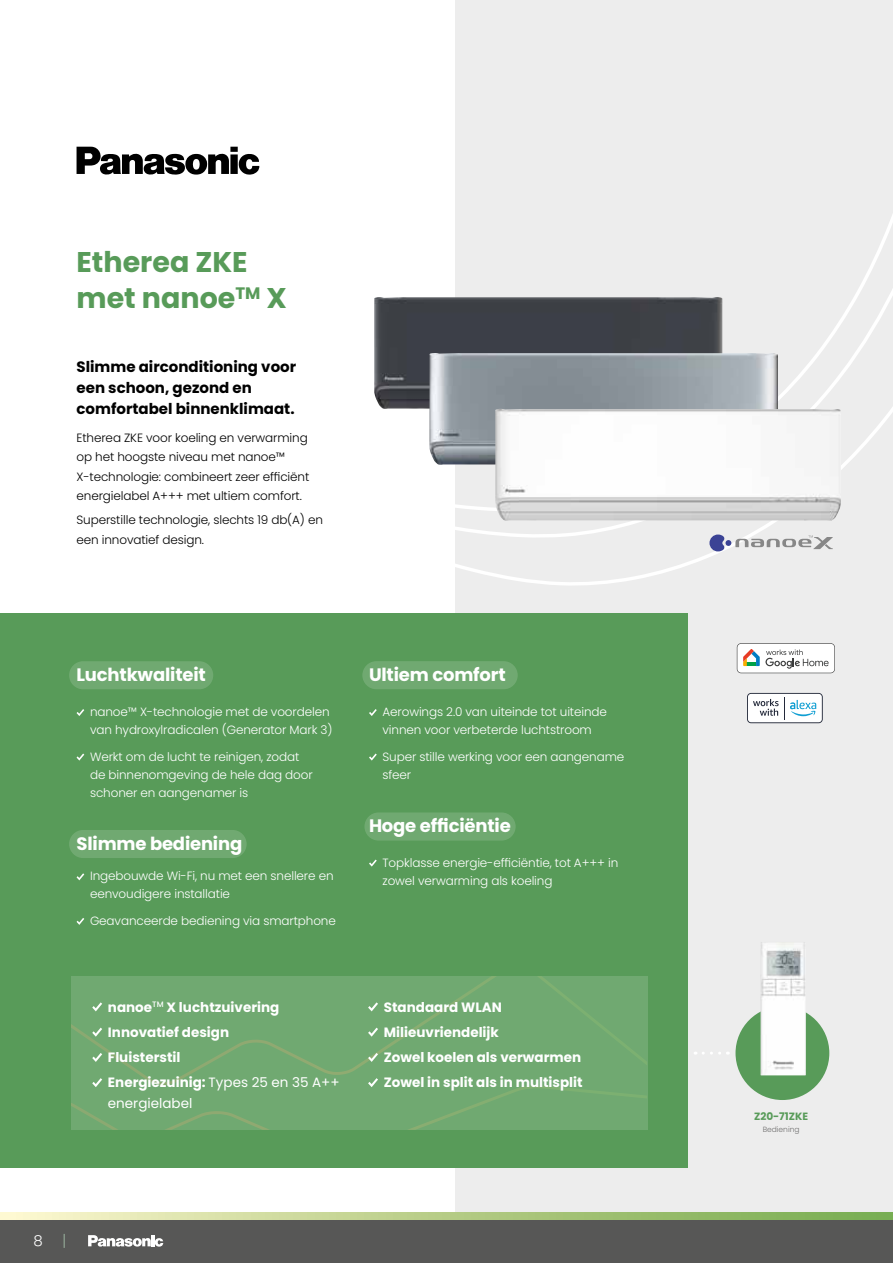
<style>
.page{position:relative;width:893px;height:1263px;background:#fff}
.page>*{position:absolute;margin:0;border:0;box-sizing:border-box;transform-origin:0 0}
.t1{font:700 28.5px/36px "Poppins";color:#589b59}
.t2{font:700 18px "Poppins";letter-spacing:-.01em;color:#fff}
.t3{font:700 15px/21px "Poppins";color:#000}
.t4{font:300 15px "Poppins";color:#fff}
.t5{font:700 13.5px/25.2px "Poppins";color:#fff}
.t6{font:13.5px "Poppins";color:#fff}
.t7{font:300 12px/18px "Poppins";letter-spacing:-.01em;color:#fff}
.t8{font:300 12px/19.5px "Poppins";letter-spacing:-.01em;color:#000}
.t9{font:700 10.5px "Poppins";color:#589b59}
.t10{font:300 7.5px "Poppins";color:#706f6f}
.s1{font-weight:400}
</style>
<div class="page">
<div style="left:455px;top:0;width:438px;height:1263px;background:#ededed"></div>
<svg style="left:455px;top:214px;width:438px;height:371px"></svg>
<div style="left:0;top:614px;width:687px;height:554px;background:#589b59"></div>
<svg style="left:77px;top:147px;width:182px;height:28px"></svg>
<img style="left:374px;top:297px;width:348px;height:112px">
<img style="left:429px;top:353px;width:349px;height:112px">
<img style="left:495px;top:409px;width:346px;height:112px">
<div style="left:69px;top:661px;width:144px;height:28px;background:#70a971;border-radius:14px"></div>
<div style="left:364px;top:812px;width:152px;height:28px;background:#70a971;border-radius:14px"></div>
<div style="left:69px;top:830px;width:178px;height:28px;background:#70a971;border-radius:14px"></div>
<div style="left:362px;top:661px;width:156px;height:28px;background:#70a971;border-radius:14px"></div>
<svg style="left:737px;top:643px;width:98px;height:30px"></svg>
<div style="left:737px;top:644px;width:97px;height:29px;background:#fff;border-radius:4px"></div>
<svg style="left:743px;top:649px;width:86px;height:20px"></svg>
<svg style="left:747px;top:693px;width:76px;height:30px;background:#d4dde2"></svg>
<svg style="left:77px;top:709px;width:7px;height:7px"></svg>
<svg style="left:77px;top:753px;width:7px;height:7px"></svg>
<svg style="left:77px;top:873px;width:7px;height:7px"></svg>
<svg style="left:77px;top:918px;width:7px;height:7px"></svg>
<svg style="left:369px;top:709px;width:8px;height:7px"></svg>
<svg style="left:369px;top:753px;width:8px;height:7px"></svg>
<svg style="left:369px;top:859px;width:8px;height:8px"></svg>
<svg style="left:709px;top:534px;width:124px;height:17px"></svg>
<div style="left:71px;top:976px;width:576px;height:154px;background:#70a971"></div>
<div style="left:735px;top:1006px;width:94px;height:94px;background:#589b59;border-radius:50%"></div>
<img style="left:760px;top:942px;width:46px;height:133px">
<svg style="left:703px;top:1052px;width:25px;height:2px"></svg>
<div style="left:0;top:1219px;width:893px;height:44px;background:#575756"></div>
<svg style="left:0;top:1212px;width:893px;height:7px;background:#b7ce8a"></svg>
<svg style="left:64px;top:1234px;width:1px;height:14px"></svg>
<svg style="left:88px;top:1235px;width:75px;height:12px"></svg>
<h1 class="t1" style="left:77px;top:244px;width:212px">Etherea ZKE met nanoe<sup>TM</sup> X</h1>
<p class="t3" style="left:77px;top:356px;width:221px">Slimme airconditioning voor een schoon, gezond en comfortabel binnenklimaat.</p>
<p class="t8" style="left:77px;top:428px;width:234px">Etherea ZKE voor koeling en verwarming op het hoogste niveau met nanoe™ X-technologie: combineert zeer efficiënt energielabel A+++ met ultiem comfort.</p>
<p class="t8" style="left:77px;top:510px;width:248px">Superstille technologie, slechts 19 db(A) en een innovatief design.</p>
<h2 class="t2" style="left:77px;top:664px;width:131px">Luchtkwaliteit</h2>
<p class="t7" style="left:90px;top:703px;width:244px">nanoe™ X-technologie met de voordelen van hydroxylradicalen (Generator Mark 3)</p>
<p class="t7" style="left:90px;top:747px;width:224px">Werkt om de lucht te reinigen, zodat de binnenomgeving de hele dag door schoner en aangenamer is</p>
<h2 class="t2" style="left:77px;top:833px;width:167px">Slimme bediening</h2>
<p class="t7" style="left:90px;top:867px;width:245px">Ingebouwde Wi-Fi, nu met een snellere en eenvoudigere installatie</p>
<p class="t7" style="left:90px;top:912px;width:247px">Geavanceerde bediening via smartphone</p>
<p class="t5" style="left:108px;top:994px;width:233px">nanoe<sup>TM</sup> X luchtzuivering<br>Innovatief design<br>Fluisterstil<br>Energiezuinig: <span class="s1">Types 25 en 35 A++</span></p>
<p class="t6" style="left:108px;top:1096px;width:86px">energielabel</p>
<h2 class="t2" style="left:369px;top:664px;width:138px">Ultiem comfort</h2>
<p class="t7" style="left:382px;top:703px;width:226px">Aerowings 2.0 van uiteinde tot uiteinde vinnen voor verbeterde luchtstroom</p>
<p class="t7" style="left:382px;top:747px;width:243px">Super stille werking voor een aangename sfeer</p>
<h2 class="t2" style="left:369px;top:815px;width:143px">Hoge efficiëntie</h2>
<p class="t7" style="left:382px;top:853px;width:237px">Topklasse energie-efficiëntie, tot A+++ in zowel verwarming als koeling</p>
<p class="t5" style="left:384px;top:994px;width:200px">Standaard WLAN<br>Milieuvriendelijk<br>Zowel koelen als verwarmen<br>Zowel in split als in multisplit</p>
<p class="t4" style="left:33px;top:1232px;width:11px">8</p>
<p class="t9" style="left:754px;top:1110px;width:56px">Z20-71ZKE</p>
<p class="t10" style="left:763px;top:1125px;width:38px">Bediening</p>
</div>
